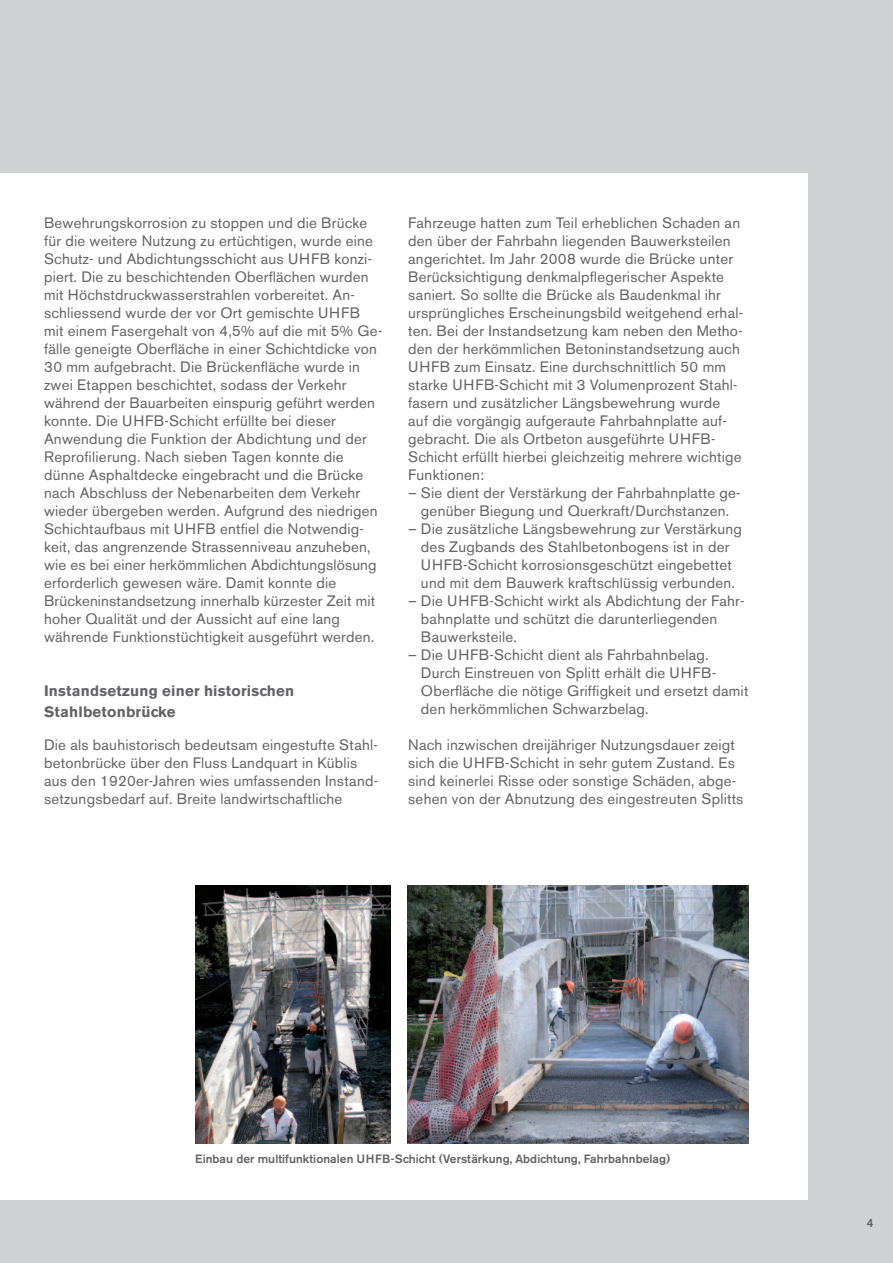
<style>
.page{position:relative;width:893px;height:1263px;background:#d1d2d4}
.page>*{position:absolute;margin:0;border:0;box-sizing:border-box;transform-origin:0 0}
.t1{font:15px/18px "Akzidenz Grotesk BE";letter-spacing:.015em;color:#636366}
.t2{font:700 15px/21px "Akzidenz Grotesk BE";letter-spacing:.015em;color:#636366}
.t3{font:500 12px "Akzidenz Grotesk BE";letter-spacing:.005em;color:#636366}
</style>
<div class="page">
<div style="left:0;top:174px;width:808px;height:1026px;background:#fff"></div>
<img style="left:408px;top:886px;width:340px;height:257px">
<img style="left:195px;top:886px;width:196px;height:257px">
<p class="t1" style="left:44px;top:214px;width:340px">Bewehrungskorrosion zu stoppen und die Brücke für die weitere Nutzung zu ertüchtigen, wurde eine Schutz- und Abdichtungsschicht aus UHFB konzi&shy;piert. Die zu beschichtenden Oberflächen wurden mit Höchstdruckwasserstrahlen vorbereitet. An&shy;schliessend wurde der vor Ort gemischte UHFB mit einem Fasergehalt von 4,5% auf die mit 5% Ge&shy;fälle geneigte Oberfläche in einer Schichtdicke von 30 mm aufgebracht. Die Brückenfläche wurde in zwei Etappen beschichtet, sodass der Verkehr während der Bauarbeiten einspurig geführt werden konnte. Die UHFB-Schicht erfüllte bei dieser Anwendung die Funktion der Abdichtung und der Reprofilierung. Nach sieben Tagen konnte die dünne Asphaltdecke eingebracht und die Brücke nach Abschluss der Nebenarbeiten dem Verkehr wieder übergeben werden. Aufgrund des niedrigen Schichtaufbaus mit UHFB entfiel die Notwendig&shy;keit, das angrenzende Strassenniveau anzuheben, wie es bei einer herkömmlichen Abdichtungslösung erforderlich gewesen wäre. Damit konnte die Brückeninstandsetzung innerhalb kürzester Zeit mit hoher Qualität und der Aussicht auf eine lang währende Funktionstüchtigkeit ausgeführt werden.</p>
<p class="t2" style="left:44px;top:680px;width:252px">Instandsetzung einer historischen<br>Stahlbetonbrücke</p>
<p class="t1" style="left:44px;top:736px;width:336px">Die als bauhistorisch bedeutsam eingestufte Stahl&shy;betonbrücke über den Fluss Landquart in Küblis aus den 1920er-Jahren wies umfassenden Instand&shy;setzungsbedarf auf. Breite landwirtschaftliche</p>
<p class="t1" style="left:408px;top:214px;width:336px">Fahrzeuge hatten zum Teil erheblichen Schaden an den über der Fahrbahn liegenden Bauwerksteilen angerichtet. Im Jahr 2008 wurde die Brücke unter Berücksichtigung denkmalpflegerischer Aspekte saniert. So sollte die Brücke als Baudenkmal ihr ursprüngliches Erscheinungsbild weitgehend erhal&shy;ten. Bei der Instandsetzung kam neben den Metho&shy;den der herkömmlichen Betoninstandsetzung auch UHFB zum Einsatz. Eine durchschnittlich 50 mm starke UHFB-Schicht mit 3 Volumenprozent Stahl&shy;fasern und zusätzlicher Längsbewehrung wurde auf die vorgängig aufgeraute Fahrbahnplatte auf&shy;gebracht. Die als Ortbeton ausgeführte UHFB-Schicht erfüllt hierbei gleichzeitig mehrere wichtige Funktionen:</p>
<p class="t1" style="left:408px;top:484px;width:334px;text-align:center">– Sie dient der Verstärkung der Fahrbahnplatte ge&shy;genüber Biegung und Querkraft/Durchstanzen.</p>
<p class="t1" style="left:408px;top:520px;width:335px;text-align:center">– Die zusätzliche Längsbewehrung zur Verstärkung des Zugbands des Stahlbetonbogens ist in der UHFB-Schicht korrosionsgeschützt eingebettet und mit dem Bauwerk kraftschlüssig verbunden.</p>
<p class="t1" style="left:421px;top:592px;width:325px;text-indent:-13px">– Die UHFB-Schicht wirkt als Abdichtung der Fahr&shy;bahnplatte und schützt die darunterliegenden<br>Bauwerksteile.</p>
<p class="t1" style="left:421px;top:646px;width:329px;text-indent:-13px">– Die UHFB-Schicht dient als Fahrbahnbelag.<br>Durch Einstreuen von Splitt erhält die UHFB-Oberfläche die nötige Griffigkeit und ersetzt damit den herkömmlichen Schwarzbelag.</p>
<p class="t1" style="left:408px;top:736px;width:337px">Nach inzwischen dreijähriger Nutzungsdauer zeigt sich die UHFB-Schicht in sehr gutem Zustand. Es sind keinerlei Risse oder sonstige Schäden, abge&shy;sehen von der Abnutzung des eingestreuten Splitts</p>
<p class="t3" style="left:195px;top:1151px;width:477px">Einbau der multifunktionalen UHFB-Schicht (Verstärkung, Abdichtung, Fahrbahnbelag)</p>
<p class="t3" style="left:867px;top:1216px;width:8px">4</p>
</div>
